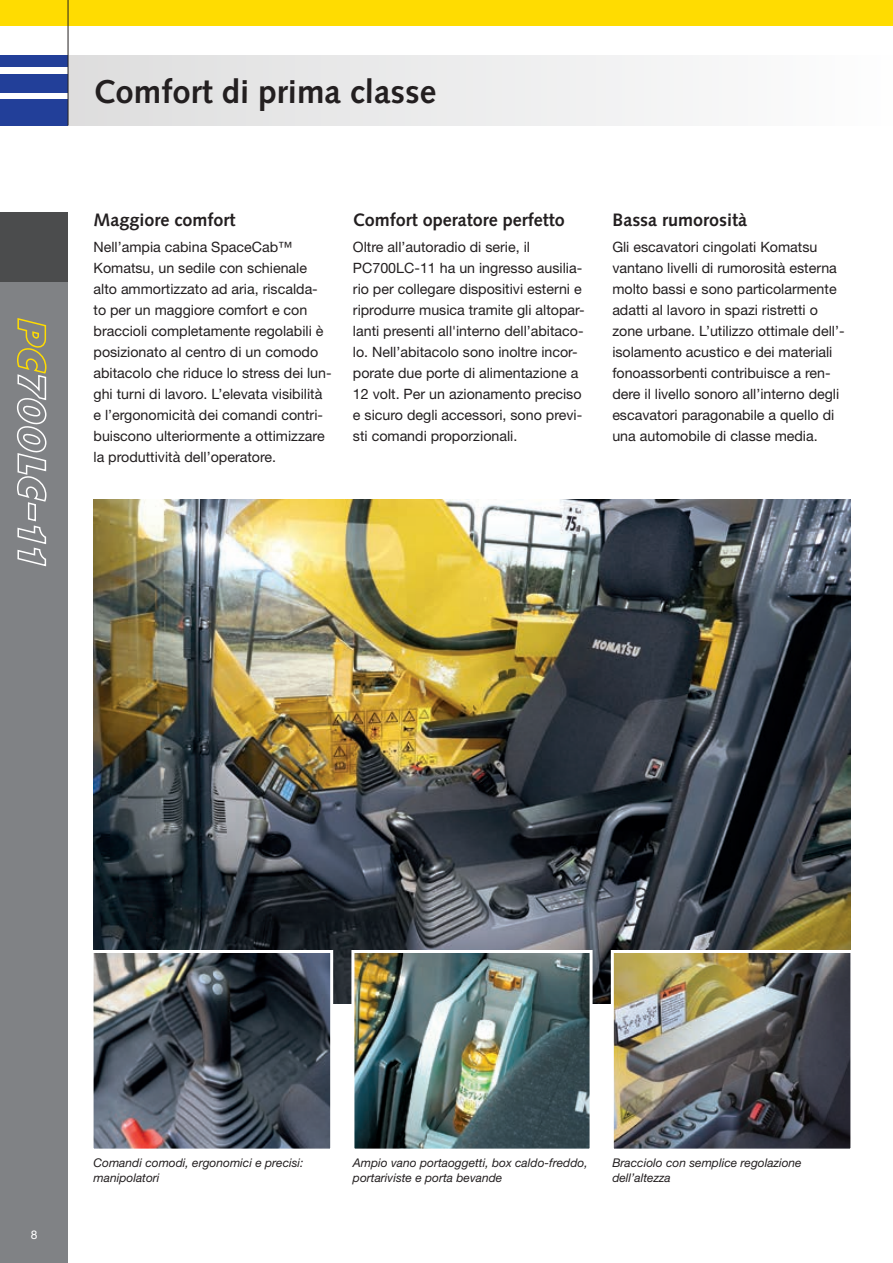
<style>
.page{position:relative;width:893px;height:1263px;background:#fff}
.page>*{position:absolute;margin:0;border:0;box-sizing:border-box;transform-origin:0 0}
.t1{font:700 33px "Syntax LTCE";color:#231f20}
.t2{font:700 18px "Syntax LTCE";color:#231f20}
.t3{font:14.25px/21px "Helvetica Neue LT Pro";color:#231f20}
.t4{font:italic 12px/15px "Helvetica Neue LT Pro";color:#231f20}
.t5{font:12px "Helvetica Neue LT Pro";color:#fff}
</style>
<div class="page">
<div style="left:0;top:213px;width:68px;height:1050px;background:#808285"></div>
<div style="left:0;top:99px;width:68px;height:26px;background:#223f99"></div>
<div style="left:0;top:74px;width:68px;height:18px;background:#223f99"></div>
<div style="left:0;top:55px;width:68px;height:12px;background:#223f99"></div>
<div style="left:0;top:0;width:893px;height:26px;background:#ffdc01"></div>
<div style="left:0;top:213px;width:68px;height:69px;background:#4b4c4d"></div>
<div style="left:68px;top:55px;width:825px;height:70px;background:linear-gradient(to right,#ddddde,#fdfdfe)"></div>
<hr style="left:68px;top:0;width:1px;height:125px;background:#231f20">
<img style="left:94px;top:500px;width:756px;height:503px">
<img style="left:355px;top:954px;width:234px;height:193px">
<div style="left:351px;top:950px;width:242px;height:201px;border:3px solid #fff"></div>
<img style="left:95px;top:954px;width:234px;height:193px">
<div style="left:91px;top:950px;width:242px;height:201px;border:3px solid #fff"></div>
<img style="left:615px;top:954px;width:234px;height:193px">
<div style="left:611px;top:950px;width:242px;height:201px;border:3px solid #fff"></div>
<svg style="left:17px;top:318px;width:30px;height:249px"></svg>
<h1 class="t1" style="left:94px;top:73px;width:344px">Comfort di prima classe</h1>
<p class="t2" style="left:94px;top:210px;width:144px">Maggiore comfort</p>
<p class="t3" style="left:94px;top:236px;width:240px">Nell’ampia cabina SpaceCab™ Komatsu, un sedile con schienale alto ammortizzato ad aria, riscalda&shy;to per un maggiore comfort e con braccioli completamente regolabili è posizionato al centro di un comodo abitacolo che riduce lo stress dei lun&shy;ghi turni di lavoro. L’elevata visibilità e l’ergonomicità dei comandi contri&shy;buiscono ulteriormente a ottimizzare la produttività dell’operatore.</p>
<p class="t2" style="left:353px;top:210px;width:214px">Comfort operatore perfetto</p>
<p class="t3" style="left:353px;top:236px;width:233px">Oltre all’autoradio di serie, il PC700LC-11 ha un ingresso ausilia&shy;rio per collegare dispositivi esterni e riprodurre musica tramite gli altopar&shy;lanti presenti all'interno dell’abitaco&shy;lo. Nell’abitacolo sono inoltre incor&shy;porate due porte di alimentazione a 12 volt. Per un azionamento preciso e sicuro degli accessori, sono previ&shy;sti comandi proporzionali.</p>
<p class="t2" style="left:612px;top:210px;width:136px">Bassa rumorosità</p>
<p class="t3" style="left:612px;top:236px;width:234px">Gli escavatori cingolati Komatsu vantano livelli di rumorosità esterna molto bassi e sono particolarmente adatti al lavoro in spazi ristretti o zone urbane. L’utilizzo ottimale dell’- isolamento acustico e dei materiali fonoassorbenti contribuisce a ren&shy;dere il livello sonoro all’interno degli escavatori paragonabile a quello di una automobile di classe media.</p>
<p class="t5" style="left:31px;top:1227px;width:8px">8</p>
<p class="t4" style="left:94px;top:1155px;width:212px">Comandi comodi, ergonomici e precisi: manipolatori</p>
<p class="t4" style="left:612px;top:1155px;width:191px">Bracciolo con semplice regolazione dell’altezza</p>
<p class="t4" style="left:353px;top:1155px;width:236px">Ampio vano portaoggetti, box caldo-freddo, portariviste e porta bevande</p>
</div>
